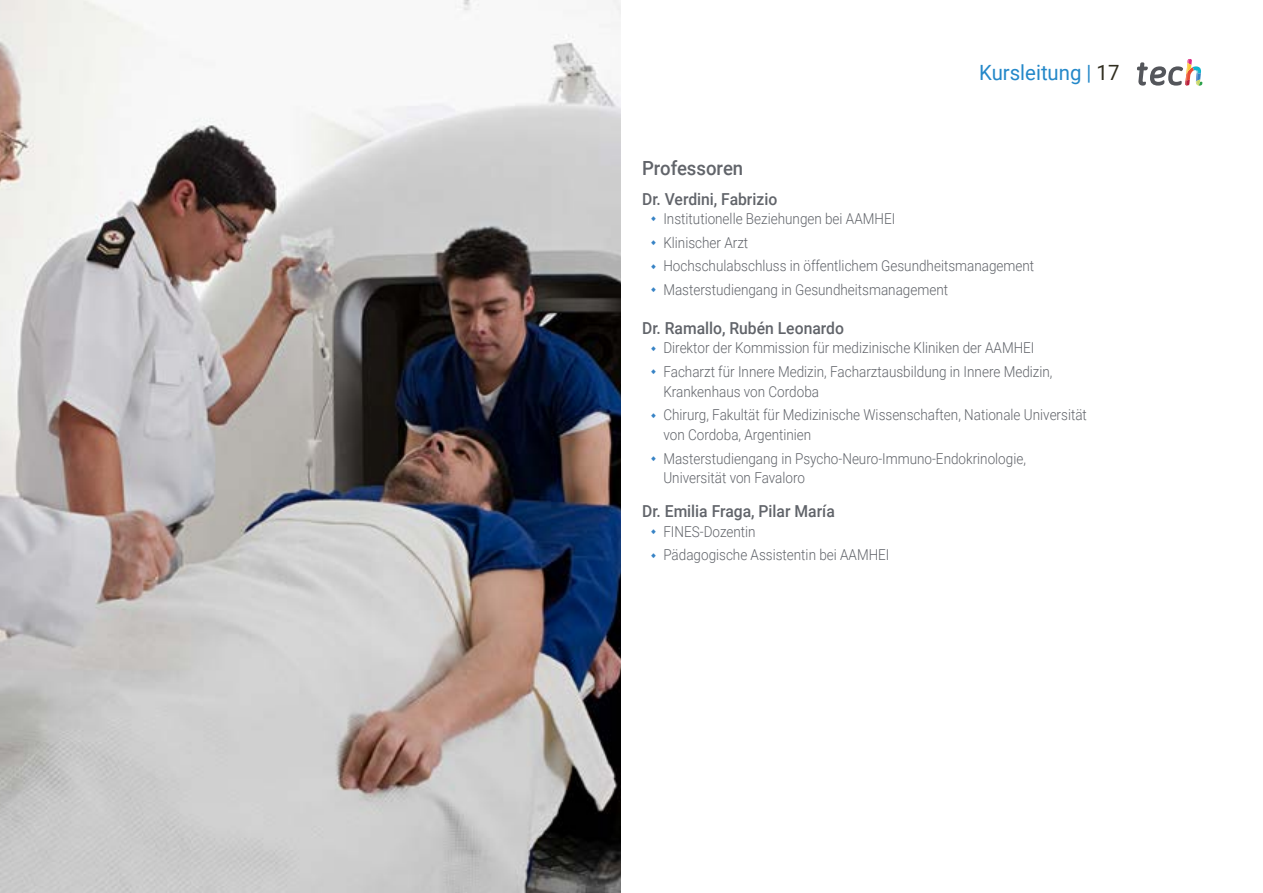
<style>
.page{position:relative;width:1263px;height:893px;background:#fff}
.page>*{position:absolute;margin:0;border:0;box-sizing:border-box;transform-origin:0 0}
.t1{font:21px "Roboto";color:#2488c9}
.t2{font:500 19.5px "Roboto";color:#61646a;scale:.95 1}
.t3{font:500 16.5px "Roboto";color:#61646a;scale:.95 1}
.t4{font:300 15px/23.7px "Roboto";color:#61646a;scale:.9 1}
.s1{color:#312e20}
</style>
<div class="page">
<svg style="left:1137px;top:59px;width:65px;height:27px"></svg>
<img style="left:0;top:0;width:621px;height:893px">
<h1 class="t1" style="left:979px;top:57px;width:142px">Kursleitung | <span class="s1">17</span></h1>
<h2 class="t2" style="left:642px;top:154px;width:108px">Professoren</h2>
<p class="t3" style="left:642px;top:187px;width:144px">Dr. Verdini, Fabrizio</p>
<p class="t4" style="left:663px;top:206px;width:414px">Institutionelle Beziehungen bei AAMHEI<br>Klinischer Arzt<br>Hochschulabschluss in öffentlichem Gesundheitsmanagement Masterstudiengang in Gesundheitsmanagement</p>
<p class="t3" style="left:642px;top:316px;width:214px">Dr. Ramallo, Rubén Leonardo</p>
<p class="t4" style="left:663px;top:336px;width:434px">Direktor der Kommission für medizinische Kliniken der AAMHEI<br>Facharzt für Innere Medizin, Facharztausbildung in Innere Medizin,</p>
<p class="t4" style="left:663px;top:379px;width:472px">Krankenhaus von Cordoba<br>Chirurg, Fakultät für Medizinische Wissenschaften, Nationale Universität</p>
<p class="t4" style="left:663px;top:422px;width:404px">von Cordoba, Argentinien<br>Masterstudiengang in Psycho-Neuro-Immuno-Endokrinologie,</p>
<p class="t4" style="left:663px;top:465px;width:159px">Universität von Favaloro</p>
<p class="t3" style="left:642px;top:500px;width:204px">Dr. Emilia Fraga, Pilar María</p>
<p class="t4" style="left:663px;top:519px;width:253px">FINES-Dozentin<br>Pädagogische Assistentin bei AAMHEI</p>
</div>
